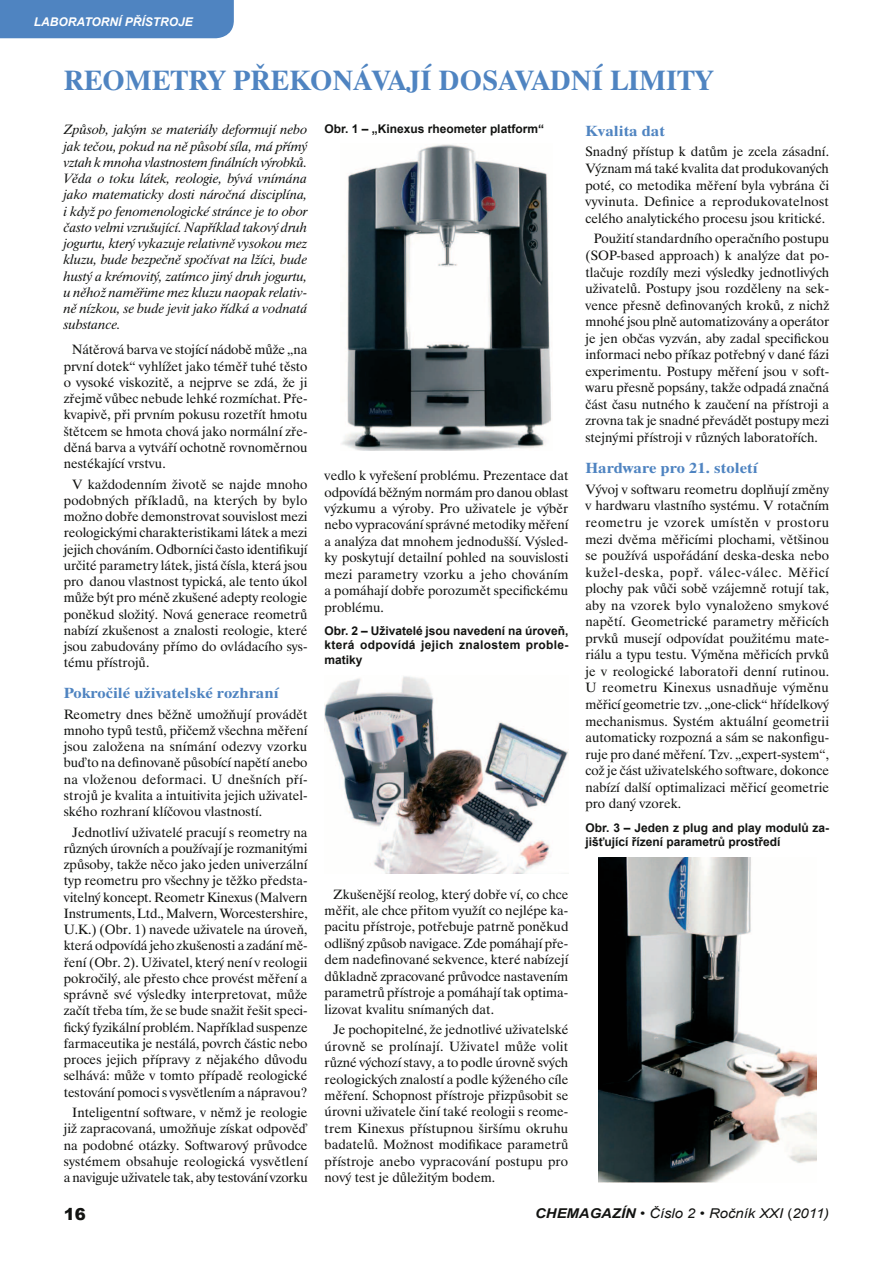
<style>
.page{position:relative;width:893px;height:1263px;background:#fff}
.page>*{position:absolute;margin:0;border:0;box-sizing:border-box;transform-origin:0 0}
.Nadpis-hl{font:700 28.5px "Dutch 801 BTCE";color:#4f84c1}
.t1{font:900 16.5px "Arial";color:#121311}
.Mezinadpis{font:700 15px "Dutch 801 BTCE";color:#4f84c1;scale:1.1 1}
.Základní_text{font:13.5px/16.5px "Dutch 801 BTCE";color:#121311;text-align:justify}
._1__odstavec_běžný{font:italic 13.5px/16.2px "Dutch 801 BTCE";color:#121311;text-align:justify}
.t2{font:italic 13.5px "Arial";color:#121311;scale:1.1 1}
.Obr_Tab{font:700 12px/14.7px "Arial";color:#121311;text-align:justify}
.Hlavička{font:italic 700 12px "Arial";color:#fff}
.s1{font-family:"Times New Roman"}
.s2{font-weight:700}
.s3{font-style:normal}
</style>
<div class="page">
<div style="left:0;top:0;width:234px;height:38px;background:#4f84c1"></div>
<img style="left:325px;top:676px;width:243px;height:198px">
<img style="left:599px;top:857px;width:217px;height:325px">
<img style="left:341px;top:144px;width:210px;height:306px">
<p class="Hlavička" style="left:34px;top:14px;width:160px">LABORATORNÍ PŘÍSTROJE</p>
<p class="Nadpis-hl" style="left:64px;top:62px;width:651px">REOMETRY PŘEKONÁVAJÍ DOSAVADNÍ LIMITY</p>
<p class="Obr_Tab" style="left:325px;top:122px;width:221px">Obr. 1 – „Kinexus rheometer platform“</p>
<p class="_1__odstavec_běžný" style="left:64px;top:121px;width:245px">Způsob, jakým se materiály deformují nebo jak tečou, pokud na ně působí síla, má přímý vztah k mnoha vlastnostem finálních výrobků.<br>Věda o toku látek, reologie, bývá vnímána jako matematicky dosti náročná disciplína, i když po fenomenologické stránce je to obor často velmi vzrušující. Například takový druh jogurtu, který vykazuje relativně vysokou mez kluzu, bude bezpečně spočívat na lžíci, bude hustý a krémovitý, zatímco jiný druh jogurtu, u něhož naměřime mez kluzu naopak relativ&shy;ně nízkou, se bude jevit jako řídká a vodnatá substance.</p>
<p class="Základní_text" style="left:64px;top:341px;width:245px;text-indent:8px">Nátěrová barva ve stojící nádobě může „na první dotek“ vyhlížet jako téměř tuhé těsto o vysoké viskozitě, a nejprve se zdá, že ji zřejmě vůbec nebude lehké rozmíchat. Pře&shy;kvapivě, při prvním pokusu rozetřít hmotu štětcem se hmota chová jako normální zře&shy;děná barva a vytváří ochotně rovnoměrnou nestékající vrstvu.</p>
<p class="Základní_text" style="left:64px;top:476px;width:245px;text-indent:8px">V každodenním životě se najde mnoho podobných příkladů, na kterých by bylo možno dobře demonstrovat souvislost mezi reologickými charakteristikami látek a mezi jejich chováním. Odborníci často identifikují určité parametry látek, jistá čísla, která jsou pro danou vlastnost typická, ale tento úkol může být pro méně zkušené adepty reologie poněkud složitý. Nová generace reometrů nabízí zkušenost a znalosti reologie, které jsou zabudovány přímo do ovládacího sys&shy;tému přístrojů.</p>
<p class="Mezinadpis" style="left:64px;top:684px;width:197px">Pokročilé uživatelské rozhraní</p>
<p class="Základní_text" style="left:64px;top:706px;width:245px">Reometry dnes běžně umožňují provádět mnoho typů testů, přičemž všechna měření jsou založena na snímání odezvy vzorku bu<span class="s1">ď</span>to na definovaně působící napětí anebo na vloženou deformaci. U dnešních pří&shy;strojů je kvalita a intuitivita jejich uživatel&shy;ského rozhraní klíčovou vlastností.</p>
<p class="Základní_text" style="left:64px;top:824px;width:245px;text-indent:8px">Jednotliví uživatelé pracují s reometry na různých úrovních a používají je rozmanitými způsoby, takže něco jako jeden univerzální typ reometru pro všechny je těžko předsta&shy;vitelný koncept. Reometr Kinexus (Malvern Instruments, Ltd., Malvern, Worcestershire, U.K.) (Obr. 1) navede uživatele na úroveň, která odpovídá jeho zkušenosti a zadání mě&shy;ření (Obr. 2). Uživatel, který není v reologii pokročilý, ale přesto chce provést měření a správně své výsledky interpretovat, může začít třeba tím, že se bude snažit řešit speci&shy;fický fyzikální problém. Například suspenze farmaceutika je nestálá, povrch částic nebo proces jejich přípravy z nějakého důvodu selhává: může v tomto případě reologické testování pomoci s vysvětlením a nápravou?</p>
<p class="Základní_text" style="left:64px;top:1104px;width:245px;text-indent:8px">Inteligentní software, v němž je reologie již zapracovaná, umožňuje získat odpově<span class="s1">ď </span>na podobné otázky. Softwarový průvodce systémem obsahuje reologická vysvětlení a naviguje uživatele tak, aby testování vzorku</p>
<p class="Mezinadpis" style="left:585px;top:121px;width:74px">Kvalita dat</p>
<p class="Základní_text" style="left:585px;top:143px;width:245px">Snadný přístup k datům je zcela zásadní.<br>Význam má také kvalita dat produkovaných poté, co metodika měření byla vybrána či vyvinuta. Definice a reprodukovatelnost celého analytického procesu jsou kritické.</p>
<p class="Základní_text" style="left:585px;top:230px;width:245px;text-indent:8px">Použití standardního operačního postupu (SOP-based approach) k analýze dat po&shy;tlačuje rozdíly mezi výsledky jednotlivých uživatelů. Postupy jsou rozděleny na sek&shy;vence přesně definovaných kroků, z nichž mnohé jsou plně automatizovány a operátor je jen občas vyzván, aby zadal specifickou informaci nebo příkaz potřebný v dané fázi experimentu. Postupy měření jsou v soft&shy;waru přesně popsány, takže odpadá značná část času nutného k zaučení na přístroji a zrovna tak je snadné převádět postupy mezi stejnými přístroji v různých laboratořích.</p>
<p class="Mezinadpis" style="left:585px;top:459px;width:158px">Hardware pro 21. století</p>
<p class="Základní_text" style="left:585px;top:481px;width:245px">Vývoj v softwaru reometru doplňují změny v hardwaru vlastního systému. V rotačním reometru je vzorek umístěn v prostoru mezi dvěma měřicími plochami, většinou se používá uspořádání deska-deska nebo kužel-deska, popř. válec-válec. Měřicí plochy pak vůči sobě vzájemně rotují tak, aby na vzorek bylo vynaloženo smykové napětí. Geometrické parametry měřicích prvků musejí odpovídat použitému mate&shy;riálu a typu testu. Výměna měřicích prvků je v reologické laboratoři denní rutinou.<br>U reometru Kinexus usnadňuje výměnu měřicí geometrie tzv. „one-click“ hřídelkový mechanismus. Systém aktuální geometrii automaticky rozpozná a sám se nakonfigu&shy;ruje pro dané měření. Tzv. „expert-system“, což je část uživatelského software, dokonce nabízí další optimalizaci měřicí geometrie pro daný vzorek.</p>
<p class="Obr_Tab" style="left:585px;top:820px;width:245px">Obr. 3 – Jeden z plug and play modulů za&shy;jišťující řízení parametrů prostředí</p>
<p class="Základní_text" style="left:325px;top:467px;width:245px">vedlo k vyřešení problému. Prezentace dat odpovídá běžným normám pro danou oblast výzkumu a výroby. Pro uživatele je výběr nebo vypracování správné metodiky měření a analýza dat mnohem jednodušší. Výsled&shy;ky poskytují detailní pohled na souvislosti mezi parametry vzorku a jeho chováním a pomáhají dobře porozumět specifickému problému.</p>
<p class="Obr_Tab" style="left:325px;top:624px;width:245px">Obr. 2 – Uživatelé jsou navedení na úroveň, která odpovídá jejich znalostem proble&shy;matiky</p>
<p class="Základní_text" style="left:325px;top:885px;width:245px;text-indent:8px">Zkušenější reolog, který dobře ví, co chce měřit, ale chce přitom využít co nejlépe ka&shy;pacitu přístroje, potřebuje patrně poněkud odlišný způsob navigace. Zde pomáhají pře&shy;dem nadefinované sekvence, které nabízejí důkladně zpracované průvodce nastavením parametrů přístroje a pomáhají tak optima&shy;lizovat kvalitu snímaných dat.</p>
<p class="Základní_text" style="left:325px;top:1021px;width:245px;text-indent:8px">Je pochopitelné, že jednotlivé uživatelské úrovně se prolínají. Uživatel může volit různé výchozí stavy, a to podle úrovně svých reologických znalostí a podle kýženého cíle měření. Schopnost přístroje přizpůsobit se úrovni uživatele činí také reologii s reome&shy;trem Kinexus přístupnou širšímu okruhu badatelů. Možnost modifikace parametrů přístroje anebo vypracování postupu pro nový test je důležitým bodem.</p>
<p class="t1" style="left:64px;top:1202px;width:24px">16</p>
<p class="t2" style="left:535px;top:1204px;width:269px"><span class="s2">CHEMAGAZÍN</span> • Číslo 2 • Ročník XXI <span class="s3">(</span>2011)</p>
</div>
